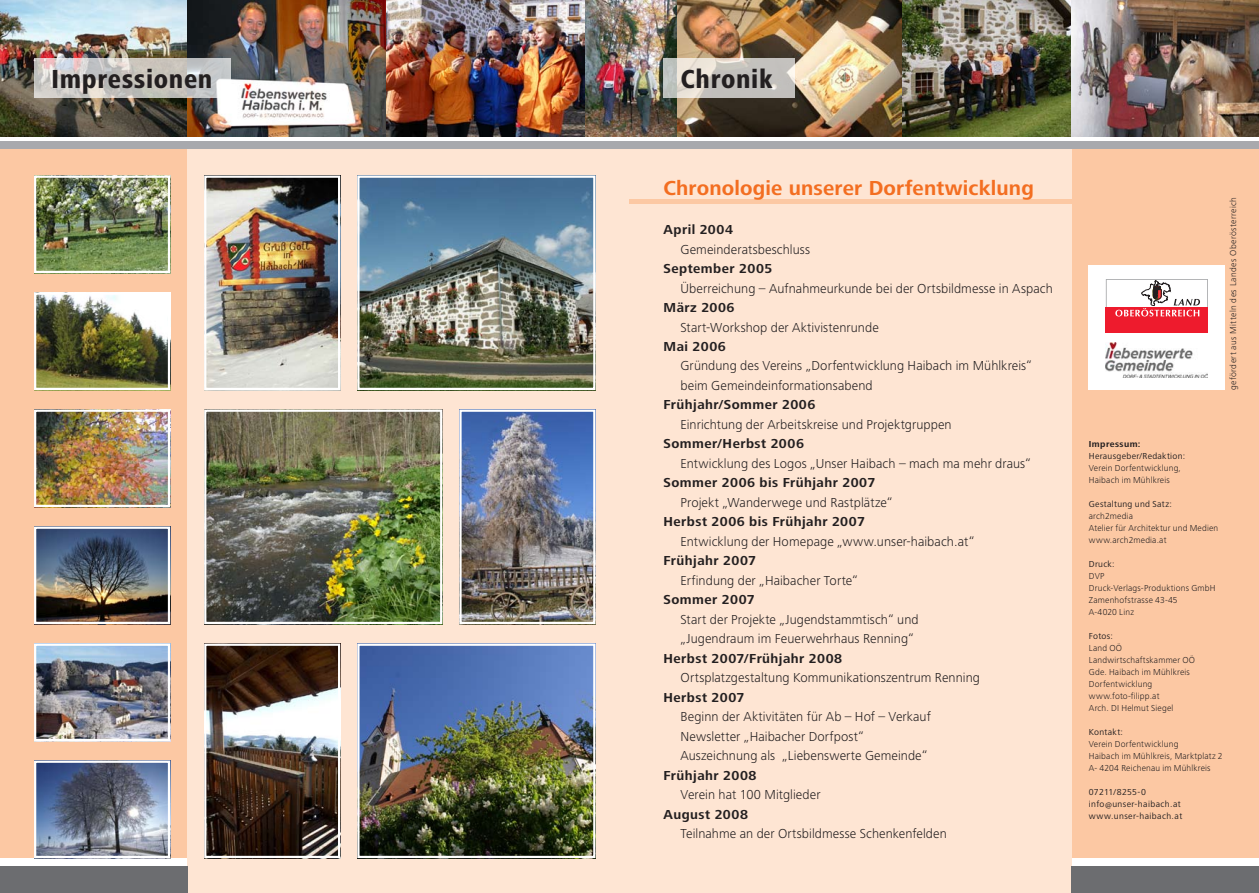
<style>
.page{position:relative;width:1259px;height:893px;background:#fff}
.page>*{position:absolute;margin:0;border:0;box-sizing:border-box;transform-origin:0 0}
.t1{font:800 condensed 27px "Frutiger Next LT";letter-spacing:.025em;color:#231f20}
.t2{font:700 21px "Frutiger Next LT";letter-spacing:.01em;color:#f36e21}
.t3{font:300 13.5px/19.5px "Frutiger Next LT";letter-spacing:.005em;color:#231f20}
.t4{font:700 13.5px "Frutiger Next LT";letter-spacing:.035em;color:#231f20}
.t5{font:300 9px/12px "Frutiger Next LT";letter-spacing:.02em;color:#231f20}
.t6{font:9px/12px "Frutiger Next LT";letter-spacing:.035em;color:#231f20}
.t7{font:300 9px "Frutiger Next LT";letter-spacing:.045em;color:#231f20}
.t8{font:700 9px "Frutiger Next LT";letter-spacing:.05em;color:#231f20}
</style>
<div class="page">
<img style="left:186px;top:0;width:201px;height:137px">
<img style="left:585px;top:0;width:92px;height:137px">
<img style="left:0;top:0;width:186px;height:137px">
<img style="left:387px;top:0;width:198px;height:137px">
<div style="left:0;top:144px;width:187px;height:714px;background:#fcc8a3"></div>
<div style="left:187px;top:148px;width:442px;height:745px;background:#fee5d3"></div>
<div style="left:0;top:141px;width:629px;height:7px;background:#a8a9ad"></div>
<div style="left:0;top:867px;width:187px;height:26px;background:#6c6d70"></div>
<img style="left:901px;top:0;width:170px;height:137px">
<img style="left:1071px;top:0;width:188px;height:137px">
<img style="left:677px;top:0;width:224px;height:137px">
<div style="left:1071px;top:146px;width:188px;height:712px;background:#fcc8a3"></div>
<div style="left:629px;top:148px;width:442px;height:745px;background:#fee5d3"></div>
<div style="left:629px;top:141px;width:630px;height:7px;background:#a8a9ad"></div>
<div style="left:1071px;top:867px;width:188px;height:26px;background:#6c6d70"></div>
<div style="left:629px;top:199px;width:630px;height:5px;background:#fcc8a3"></div>
<img style="left:207px;top:647px;width:130px;height:208px">
<div style="left:204px;top:644px;width:136px;height:214px;border:2px solid #fff"></div>
<img style="left:37px;top:413px;width:130px;height:91px">
<div style="left:34px;top:410px;width:136px;height:97px;border:2px solid #fff"></div>
<img style="left:37px;top:295px;width:130px;height:92px">
<div style="left:34px;top:292px;width:136px;height:98px;border:2px solid #fff"></div>
<img style="left:37px;top:764px;width:130px;height:91px">
<div style="left:34px;top:761px;width:136px;height:97px;border:2px solid #fff"></div>
<img style="left:462px;top:413px;width:130px;height:208px">
<div style="left:459px;top:410px;width:136px;height:214px;border:2px solid #fff"></div>
<img style="left:37px;top:529px;width:130px;height:92px">
<div style="left:34px;top:526px;width:136px;height:98px;border:2px solid #fff"></div>
<img style="left:37px;top:647px;width:130px;height:91px">
<div style="left:34px;top:644px;width:136px;height:97px;border:2px solid #fff"></div>
<img style="left:360px;top:179px;width:232px;height:208px">
<div style="left:357px;top:176px;width:238px;height:214px;border:2px solid #fff"></div>
<img style="left:207px;top:413px;width:232px;height:208px">
<div style="left:204px;top:410px;width:238px;height:214px;border:2px solid #fff"></div>
<img style="left:207px;top:179px;width:130px;height:208px">
<div style="left:204px;top:176px;width:136px;height:214px;border:2px solid #fff"></div>
<img style="left:360px;top:647px;width:232px;height:208px">
<div style="left:357px;top:644px;width:238px;height:214px;border:2px solid #fff"></div>
<img style="left:37px;top:179px;width:130px;height:91px">
<div style="left:34px;top:176px;width:136px;height:97px;border:2px solid #fff"></div>
<div style="left:1089px;top:266px;width:136px;height:124px;background:#fff"></div>
<div style="left:1106px;top:307px;width:102px;height:26px;background:#ee1b2d"></div>
<svg style="left:1106px;top:279px;width:102px;height:37px"></svg>
<img style="left:1106px;top:343px;width:102px;height:34px">
<svg style="left:34px;top:58px;width:196px;height:40px;background:#cccac6"></svg>
<svg style="left:663px;top:58px;width:131px;height:40px;background:#cdcac4"></svg>
<h1 class="t1" style="left:51px;top:64px;width:163px">Impressionen</h1>
<h1 class="t1" style="left:680px;top:64px;width:94px">Chronik</h1>
<h2 class="t2" style="left:663px;top:176px;width:372px">Chronologie unserer Dorfentwicklung</h2>
<p class="t4" style="left:663px;top:222px;width:71px">April 2004</p>
<p class="t3" style="left:680px;top:239px;width:131px">Gemeinderatsbeschluss</p>
<p class="t4" style="left:663px;top:261px;width:110px">September 2005</p>
<p class="t3" style="left:680px;top:278px;width:374px">Überreichung – Aufnahmeurkunde bei der Ortsbildmesse in Aspach</p>
<p class="t4" style="left:663px;top:300px;width:73px">März 2006</p>
<p class="t3" style="left:680px;top:317px;width:200px">Start-Workshop der Aktivistenrunde</p>
<p class="t4" style="left:663px;top:339px;width:64px">Mai 2006</p>
<p class="t3" style="left:680px;top:356px;width:353px">Gründung des Vereins „Dorfentwicklung Haibach im Mühlkreis“ beim Gemeindeinformationsabend</p>
<p class="t4" style="left:663px;top:397px;width:153px">Frühjahr/Sommer 2006</p>
<p class="t3" style="left:680px;top:415px;width:273px">Einrichtung der Arbeitskreise und Projektgruppen</p>
<p class="t4" style="left:663px;top:436px;width:142px">Sommer/Herbst 2006</p>
<p class="t3" style="left:680px;top:454px;width:352px">Entwicklung des Logos „Unser Haibach – mach ma mehr draus“</p>
<p class="t4" style="left:663px;top:475px;width:213px">Sommer 2006 bis Frühjahr 2007</p>
<p class="t3" style="left:680px;top:493px;width:213px">Projekt „Wanderwege und Rastplätze“</p>
<p class="t4" style="left:663px;top:514px;width:203px">Herbst 2006 bis Frühjahr 2007</p>
<p class="t3" style="left:680px;top:532px;width:295px">Entwicklung der Homepage „www.unser-haibach.at“</p>
<p class="t4" style="left:663px;top:553px;width:94px">Frühjahr 2007</p>
<p class="t3" style="left:680px;top:571px;width:179px">Erfindung der „Haibacher Torte“</p>
<p class="t4" style="left:663px;top:592px;width:93px">Sommer 2007</p>
<p class="t3" style="left:680px;top:610px;width:240px">Start der Projekte „Jugendstammtisch“ und „Jugendraum im Feuerwehrhaus Renning“</p>
<p class="t4" style="left:663px;top:651px;width:180px">Herbst 2007/Frühjahr 2008</p>
<p class="t3" style="left:680px;top:668px;width:301px">Ortsplatzgestaltung Kommunikationszentrum Renning</p>
<p class="t4" style="left:663px;top:690px;width:82px">Herbst 2007</p>
<p class="t3" style="left:680px;top:707px;width:252px">Beginn der Aktivitäten für Ab – Hof – Verkauf<br>Newsletter „Haibacher Dorfpost“<br>Auszeichnung als „Liebenswerte Gemeinde“</p>
<p class="t4" style="left:663px;top:768px;width:94px">Frühjahr 2008</p>
<p class="t3" style="left:680px;top:785px;width:142px">Verein hat 100 Mitglieder</p>
<p class="t4" style="left:663px;top:807px;width:86px">August 2008</p>
<p class="t3" style="left:680px;top:824px;width:268px">Teilnahme an der Ortsbildmesse Schenkenfelden</p>
<p class="t7" style="left:1228px;top:390px;width:195px;rotate:-90deg">gefördert aus Mitteln des Landes Oberösterreich</p>
<p class="t8" style="left:1089px;top:439px;width:53px">Impressum:</p>
<p class="t6" style="left:1089px;top:450px;width:98px">Herausgeber/Redaktion:</p>
<p class="t5" style="left:1089px;top:462px;width:94px">Verein Dorfentwicklung,<br>Haibach im Mühlkreis</p>
<p class="t6" style="left:1089px;top:498px;width:84px">Gestaltung und Satz:</p>
<p class="t5" style="left:1089px;top:510px;width:131px">arch2media<br>Atelier für Architektur und Medien www.arch2media.at</p>
<p class="t6" style="left:1089px;top:558px;width:27px">Druck:</p>
<p class="t5" style="left:1089px;top:570px;width:128px">DVP<br>Druck-Verlags-Produktions GmbH<br>Zamenhofstrasse 43-45<br>A-4020 Linz</p>
<p class="t6" style="left:1089px;top:630px;width:26px">Fotos:</p>
<p class="t5" style="left:1089px;top:642px;width:108px">Land OÖ<br>Landwirtschaftskammer OÖ<br>Gde. Haibach im Mühlkreis<br>Dorfentwicklung www.foto-filipp.at<br>Arch. DI Helmut Siegel</p>
<p class="t6" style="left:1089px;top:726px;width:36px">Kontakt:</p>
<p class="t5" style="left:1089px;top:738px;width:135px">Verein Dorfentwicklung<br>Haibach im Mühlkreis, Marktplatz 2<br>A- 4204 Reichenau im Mühlkreis</p>
<p class="t6" style="left:1089px;top:786px;width:95px">07211/8255-0 info@unser-haibach.at www.unser-haibach.at</p>
</div>
